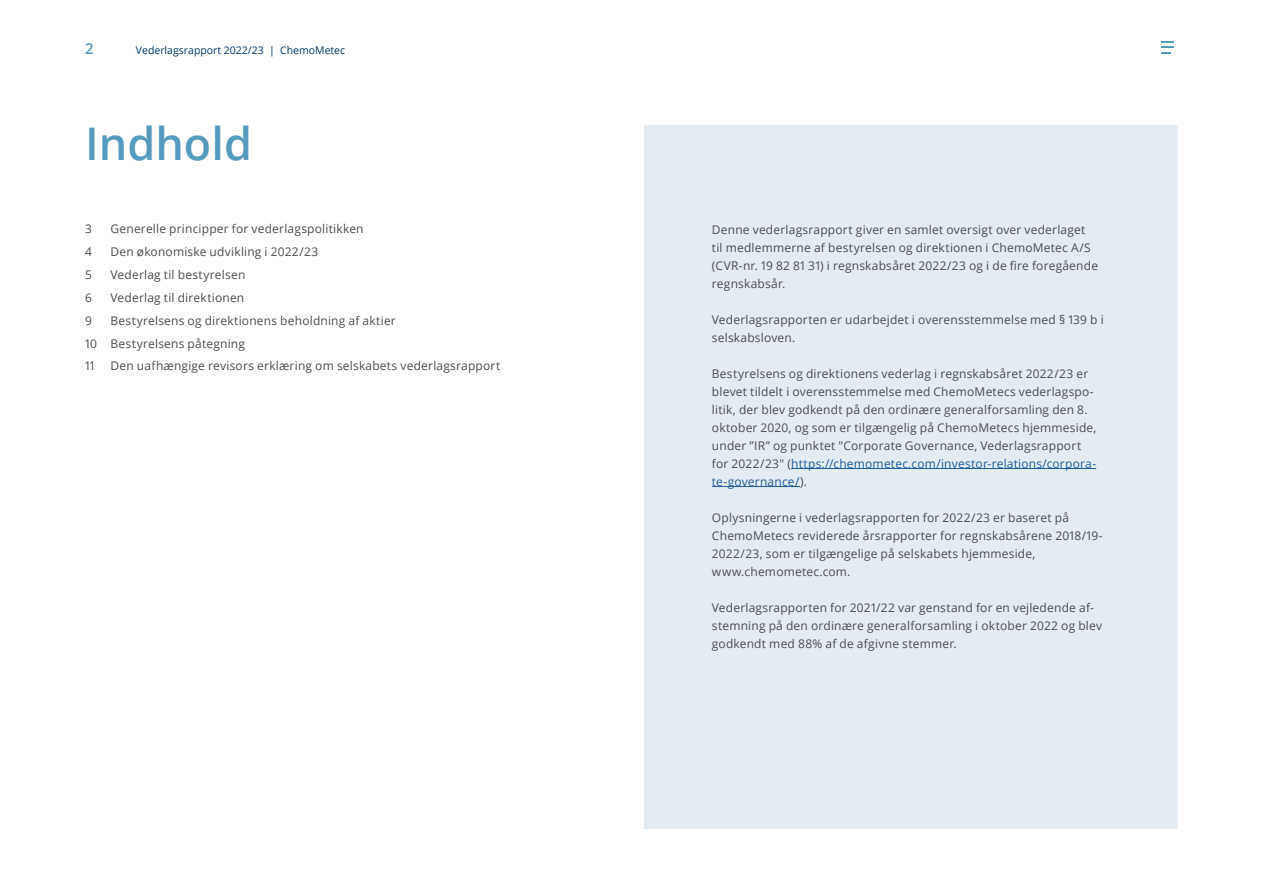
<style>
.page{position:relative;width:1263px;height:893px;background:#fff}
.page>*{position:absolute;margin:0;border:0;box-sizing:border-box;transform-origin:0 0}
.t1{font:600 45px "Open Sans";color:#569bbe}
.t2{font:600 15px "Open Sans";color:#569bbe}
.t3{font:12px/18px "Open Sans";letter-spacing:.015em;color:#4d4d4f}
.t4{font:10.5px "Open Sans";color:#003768}
.s1{color:#215e9e}
</style>
<div class="page">
<div style="left:644px;top:125px;width:534px;height:704px;background:#e4ebf2"></div>
<hr style="left:791px;top:468px;width:305px;height:1px;background:#215e9e">
<hr style="left:712px;top:486px;width:88px;height:1px;background:#215e9e">
<svg style="left:1161px;top:41px;width:12px;height:12px"></svg>
<p class="t2" style="left:85px;top:38px;width:10px">2</p>
<p class="t4" style="left:136px;top:43px;width:211px">Vederlagsrapport 2022/23 | ChemoMetec</p>
<h1 class="t1" style="left:85px;top:113px;width:168px">Indhold</h1>
<p class="t3" style="left:85px;top:219px;width:8px">3</p>
<p class="t3" style="left:111px;top:219px;width:255px">Generelle principper for vederlagspolitikken</p>
<p class="t3" style="left:85px;top:242px;width:8px">4</p>
<p class="t3" style="left:111px;top:242px;width:209px">Den økonomiske udvikling i 2022/23</p>
<p class="t3" style="left:85px;top:265px;width:8px">5</p>
<p class="t3" style="left:111px;top:265px;width:136px">Vederlag til bestyrelsen</p>
<p class="t3" style="left:85px;top:288px;width:8px">6</p>
<p class="t3" style="left:111px;top:288px;width:135px">Vederlag til direktionen</p>
<p class="t3" style="left:85px;top:311px;width:8px">9</p>
<p class="t3" style="left:85px;top:308px;width:312px;line-height:23px;text-indent:26px">Bestyrelsens og direktionens beholdning af aktier<br>10 Bestyrelsens påtegning<br>11</p>
<p class="t3" style="left:111px;top:357px;width:391px">Den uafhængige revisors erklæring om selskabets vederlagsrapport</p>
<p class="t3" style="left:712px;top:220px;width:388px">Denne vederlagsrapport giver en samlet oversigt over vederlaget til medlemmerne af bestyrelsen og direktionen i ChemoMetec A/S (CVR-nr. 19 82 81 31) i regnskabsåret 2022/23 og i de fire foregående regnskabsår.</p>
<p class="t3" style="left:712px;top:310px;width:393px">Vederlagsrapporten er udarbejdet i overensstemmelse med § 139 b i selskabsloven.</p>
<p class="t3" style="left:712px;top:364px;width:386px">Bestyrelsens og direktionens vederlag i regnskabsåret 2022/23 er blevet tildelt i overensstemmelse med ChemoMetecs vederlagspo&shy;litik, der blev godkendt på den ordinære generalforsamling den 8. oktober 2020, og som er tilgængelig på ChemoMetecs hjemmeside, under ”IR” og punktet "Corporate Governance, Vederlagsrapport for 2022/23" (<span class="s1">https://chemometec.com/investor-relations/corpora&shy;te-governance/</span>).</p>
<p class="t3" style="left:712px;top:508px;width:392px">Oplysningerne i vederlagsrapporten for 2022/23 er baseret på ChemoMetecs reviderede årsrapporter for regnskabsårene 2018/19- 2022/23, som er tilgængelige på selskabets hjemmeside, www.chemometec.com.</p>
<p class="t3" style="left:712px;top:598px;width:392px">Vederlagsrapporten for 2021/22 var genstand for en vejledende af&shy;stemning på den ordinære generalforsamling i oktober 2022 og blev godkendt med 88% af de afgivne stemmer.</p>
</div>
